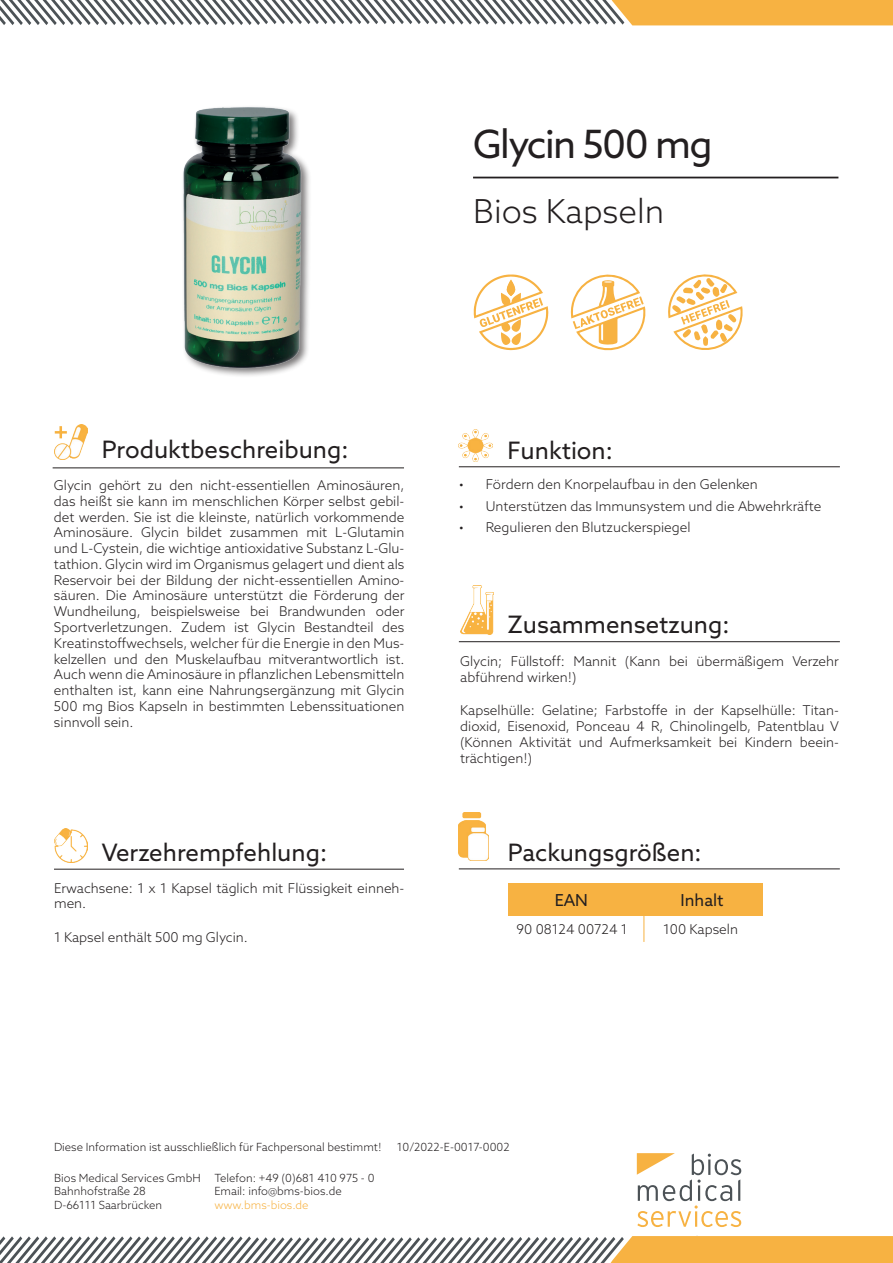
<style>
.page{position:relative;width:893px;height:1263px;background:#fff}
.page>*{position:absolute;margin:0;border:0;box-sizing:border-box;transform-origin:0 0}
.t1{font:39px "Azo Sans";letter-spacing:-.04em;color:#231f20}
.t2{font:300 33px "Azo Sans";color:#231f20}
.t3{font:24px "Azo Sans";color:#231f20}
.t4{font:16.5px "Azo Sans";color:#231f20}
.t5{font:300 13.5px/15.8px "Azo Sans";color:#231f20}
.t6{font:300 11.25px/13.5px "Azo Sans";color:#231f20}
.t7{font:300 11.25px "Azo Sans";color:#f7b242}
</style>
<div class="page">
<svg style="left:0;top:0;width:893px;height:25px"></svg>
<svg style="left:637px;top:1153px;width:104px;height:74px"></svg>
<img style="left:54px;top:829px;width:33px;height:33px">
<img style="left:460px;top:586px;width:33px;height:48px">
<svg style="left:0;top:1235px;width:893px;height:28px"></svg>
<img style="left:459px;top:812px;width:29px;height:48px">
<hr style="left:473px;top:177px;width:365px;height:1px;background:#231f20">
<hr style="left:459px;top:466px;width:381px;height:1px;background:#231f20">
<hr style="left:53px;top:467px;width:351px;height:1px;background:#231f20">
<hr style="left:54px;top:869px;width:350px;height:1px;background:#231f20">
<hr style="left:459px;top:868px;width:381px;height:1px;background:#231f20">
<hr style="left:459px;top:641px;width:381px;height:1px;background:#231f20">
<img style="left:54px;top:424px;width:33px;height:35px">
<img style="left:459px;top:430px;width:33px;height:32px">
<div style="left:508px;top:883px;width:254px;height:32px;background:#f7b242"></div>
<hr style="left:644px;top:883px;width:1px;height:59px;background:#f7b242">
<img style="left:183px;top:107px;width:127px;height:269px">
<svg style="left:668px;top:274px;width:75px;height:76px"></svg>
<svg style="left:570px;top:274px;width:76px;height:77px"></svg>
<svg style="left:474px;top:274px;width:74px;height:76px"></svg>
<h3 class="t3" style="left:102px;top:434px;width:248px">Produktbeschreibung:</h3>
<h1 class="t1" style="left:473px;top:118px;width:241px">Glycin 500 mg</h1>
<h2 class="t2" style="left:473px;top:189px;width:193px">Bios Kapseln</h2>
<h3 class="t3" style="left:508px;top:434px;width:107px">Funktion:</h3>
<p class="t5" style="left:54px;top:477px;width:352px;text-align:justify">Glycin gehört zu den nicht-essentiellen Aminosäuren, das heißt sie kann im menschlichen Körper selbst gebil&shy;det werden. Sie ist die kleinste, natürlich vorkommende Aminosäure. Glycin bildet zusammen mit L-Glutamin und L-Cystein, die wichtige antioxidative Substanz L-Glu&shy;tathion. Glycin wird im Organismus gelagert und dient als Reservoir bei der Bildung der nicht-essentiellen Amino&shy;säuren. Die Aminosäure unterstützt die Förderung der Wundheilung, beispielsweise bei Brandwunden oder Sportverletzungen. Zudem ist Glycin Bestandteil des Kreatinstoffwechsels, welcher für die Energie in den Mus&shy;kelzellen und den Muskelaufbau mitverantwortlich ist.<br>Auch wenn die Aminosäure in pflanzlichen Lebensmitteln enthalten ist, kann eine Nahrungsergänzung mit Glycin 500 mg Bios Kapseln in bestimmten Lebenssituationen sinnvoll sein.</p>
<p class="t5" style="left:459px;top:476px;width:301px">• Fördern den Knorpelaufbau in den Gelenken</p>
<p class="t5" style="left:459px;top:498px;width:364px">• Unterstützen das Immunsystem und die Abwehrkräfte</p>
<p class="t5" style="left:459px;top:519px;width:233px">• Regulieren den Blutzuckerspiegel</p>
<h3 class="t3" style="left:508px;top:609px;width:223px">Zusammensetzung:</h3>
<p class="t5" style="left:460px;top:653px;width:380px">Glycin; Füllstoff: Mannit (Kann bei übermäßigem Verzehr abführend wirken!)</p>
<p class="t5" style="left:460px;top:702px;width:380px;text-align:justify">Kapselhülle: Gelatine; Farbstoffe in der Kapselhülle: Titan&shy;dioxid, Eisenoxid, Ponceau 4 R, Chinolingelb, Patentblau V (Können Aktivität und Aufmerksamkeit bei Kindern beein&shy;trächtigen!)</p>
<h3 class="t3" style="left:102px;top:837px;width:227px">Verzehrempfehlung:</h3>
<p class="t5" style="left:54px;top:880px;width:352px">Erwachsene: 1 x 1 Kapsel täglich mit Flüssigkeit einneh&shy;men.</p>
<p class="t5" style="left:54px;top:929px;width:195px">1 Kapsel enthält 500 mg Glycin.</p>
<h3 class="t3" style="left:508px;top:836px;width:195px">Packungsgrößen:</h3>
<p class="t4" style="left:555px;top:889px;width:35px">EAN</p>
<p class="t4" style="left:681px;top:889px;width:45px">Inhalt</p>
<p class="t5" style="left:516px;top:921px;width:113px">90 08124 00724 1</p>
<p class="t5" style="left:663px;top:921px;width:76px">100 Kapseln</p>
<p class="t6" style="left:54px;top:1140px;width:329px">Diese Information ist ausschließlich für Fachpersonal bestimmt!</p>
<p class="t6" style="left:397px;top:1140px;width:114px">10/2022-E-0017-0002</p>
<p class="t6" style="left:214px;top:1171px;width:162px">Telefon: +49 (0)681 410 975 - 0<br>Email: info@bms-bios.de</p>
<p class="t7" style="left:214px;top:1197px;width:96px">www.bms-bios.de</p>
<p class="t6" style="left:54px;top:1171px;width:148px">Bios Medical Services GmbH<br>Bahnhofstraße 28<br>D-66111 Saarbrücken</p>
</div>
